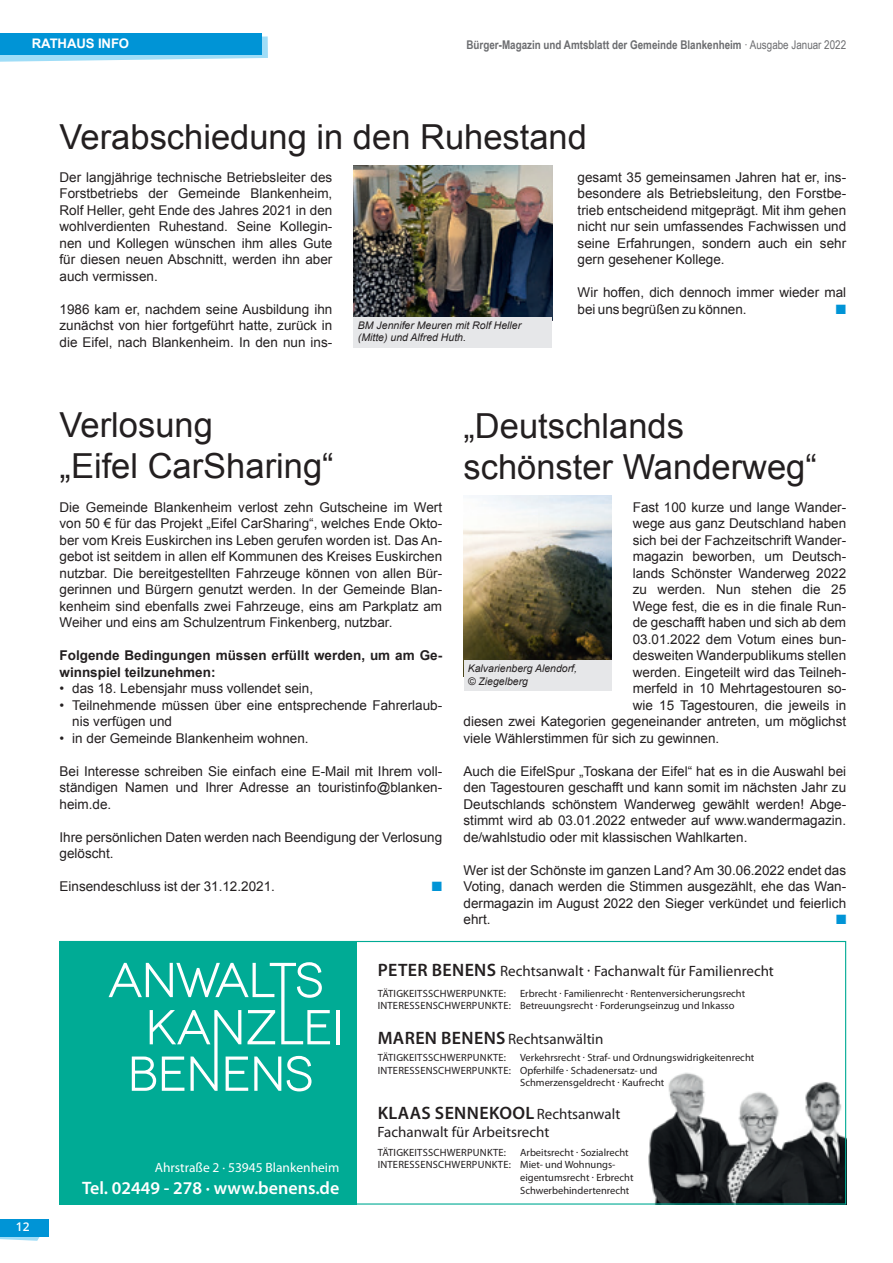
<style>
.page{position:relative;width:893px;height:1263px;background:#fff}
.page>*{position:absolute;margin:0;border:0;box-sizing:border-box;transform-origin:0 0}
.t1{font:34.5px/41.4px "Arial";color:#231f20}
.t2{font:600 18px "Myriad Pro";color:#fff}
.t3{font:600 18px "Myriad Pro";letter-spacing:.02em;color:#231f20}
.t4{font:15px "Myriad Pro";color:#231f20}
.t5{font:13.5px/16.5px "Arial";color:#231f20;text-align:justify}
.t6{font:700 13.5px/16.5px "Arial";color:#231f20}
.t7{font:13.5px "Myriad Pro";color:#fff}
.t8{font:13.5px "Zapf Dingbats ITC";color:#0094d6}
.t9{font:700 13.2px "Arial";letter-spacing:-.01em;color:#fff}
.t10{font:700 12px "Arial Narrow";color:#6c6d70}
.t11{font:600 12px "Open Sans";color:#fff}
.t12{font:10.5px/12.6px "Myriad Pro";color:#231f20}
.t13{font:10.5px "Myriad Pro";letter-spacing:.02em;color:#231f20}
.t14{font:italic 10.5px/12.6px "Arial";color:#231f20}
.s1{font-weight:400}
.s2{font-weight:600;font-size:18px}
.s3{font-family:"Open Sans"}
.s4{font-weight:400;font-size:15px}
</style>
<div class="page">
<svg style="left:0;top:1221px;width:49px;height:20px"></svg>
<div style="left:0;top:1219px;width:48px;height:17px;background:#0094d6"></div>
<svg style="left:0;top:36px;width:268px;height:26px"></svg>
<div style="left:0;top:33px;width:261px;height:21px;background:#0094d6"></div>
<img style="left:648px;top:1072px;width:196px;height:130px">
<div style="left:60px;top:941px;width:297px;height:263px;background:#00ab95"></div>
<hr style="left:336px;top:1010px;width:3px;height:34px;background:#fff">
<svg style="left:109px;top:962px;width:221px;height:129px"></svg>
<img style="left:354px;top:165px;width:198px;height:152px">
<div style="left:354px;top:317px;width:198px;height:31px;background:#e6e7e9"></div>
<img style="left:463px;top:495px;width:148px;height:165px">
<div style="left:463px;top:660px;width:148px;height:31px;background:#e6e7e9"></div>
<p class="t9" style="left:32px;top:35px;width:99px">RATHAUS INFO</p>
<p class="t10" style="left:466px;top:36px;width:381px">Bürger-Magazin und Amtsblatt der Gemeinde Blankenheim <span class="s1">· Ausgabe Januar 2022</span></p>
<h1 class="t1" style="left:60px;top:116px;width:529px">Verabschiedung in den Ruhestand</h1>
<p class="t5" style="left:60px;top:169px;width:274px">Der langjährige technische Betriebsleiter des Forstbetriebs der Gemeinde Blankenheim, Rolf Heller, geht Ende des Jahres 2021 in den wohlverdienten Ruhestand. Seine Kollegin&shy;nen und Kollegen wünschen ihm alles Gute für diesen neuen Abschnitt, werden ihn aber auch vermissen.</p>
<p class="t5" style="left:60px;top:301px;width:274px">1986 kam er, nachdem seine Ausbildung ihn zunächst von hier fortgeführt hatte, zurück in die Eifel, nach Blankenheim. In den nun ins-</p>
<h1 class="t1" style="left:60px;top:404px;width:276px">Verlosung<br>„Eifel CarSharing“</h1>
<p class="t14" style="left:358px;top:319px;width:165px">BM Jennifer Meuren mit Rolf Heller (Mitte) und Alfred Huth.</p>
<p class="t5" style="left:578px;top:169px;width:270px">gesamt 35 gemeinsamen Jahren hat er, ins&shy;besondere als Betriebsleitung, den Forstbe&shy;trieb entscheidend mitgeprägt. Mit ihm gehen nicht nur sein umfassendes Fachwissen und seine Erfahrungen, sondern auch ein sehr gern gesehener Kollege.</p>
<p class="t5" style="left:578px;top:284px;width:270px">Wir hoffen, dich dennoch immer wieder mal bei uns begrüßen zu können.</p>
<p class="t8" style="left:836px;top:303px;width:12px">■</p>
<h1 class="t1" style="left:463px;top:405px;width:355px">„Deutschlands schönster Wanderweg“</h1>
<p class="t5" style="left:60px;top:499px;width:384px">Die Gemeinde Blankenheim verlost zehn Gutscheine im Wert von 50 € für das Projekt „Eifel CarSharing“, welches Ende Okto&shy;ber vom Kreis Euskirchen ins Leben gerufen worden ist. Das An&shy;gebot ist seitdem in allen elf Kommunen des Kreises Euskirchen nutzbar. Die bereitgestellten Fahrzeuge können von allen Bür&shy;gerinnen und Bürgern genutzt werden. In der Gemeinde Blan&shy;kenheim sind ebenfalls zwei Fahrzeuge, eins am Parkplatz am Weiher und eins am Schulzentrum Finkenberg, nutzbar.</p>
<p class="t6" style="left:60px;top:648px;width:384px">Folgende Bedingungen müssen erfüllt werden, um am Ge&shy;winnspiel teilzunehmen:</p>
<p class="t5" style="left:60px;top:680px;width:255px">• das 18. Lebensjahr muss vollendet sein,</p>
<p class="t5" style="left:72px;top:697px;width:371px;text-indent:-13px">• Teilnehmende müssen über eine entsprechende Fahrerlaub&shy;nis verfügen und</p>
<p class="t5" style="left:60px;top:730px;width:251px">• in der Gemeinde Blankenheim wohnen.</p>
<p class="t5" style="left:60px;top:763px;width:384px">Bei Interesse schreiben Sie einfach eine E-Mail mit Ihrem voll&shy;ständigen Namen und Ihrer Adresse an touristinfo@blanken&shy;heim.de.</p>
<p class="t5" style="left:60px;top:829px;width:384px">Ihre persönlichen Daten werden nach Beendigung der Verlosung gelöscht.</p>
<p class="t5" style="left:60px;top:878px;width:217px">Einsendeschluss ist der 31.12.2021.</p>
<p class="t8" style="left:432px;top:880px;width:12px">■</p>
<p class="t5" style="left:633px;top:499px;width:215px">Fast 100 kurze und lange Wander-</p>
<p class="t5" style="left:633px;top:515px;width:215px">wege aus ganz Deutschland haben</p>
<p class="t5" style="left:633px;top:532px;width:215px">sich bei der Fachzeitschrift Wander-</p>
<p class="t5" style="left:633px;top:548px;width:215px">magazin beworben, um Deutsch-</p>
<p class="t5" style="left:633px;top:565px;width:215px">lands Schönster Wanderweg 2022</p>
<p class="t5" style="left:633px;top:581px;width:215px">zu werden. Nun stehen die 25</p>
<p class="t5" style="left:633px;top:598px;width:215px">Wege fest, die es in die finale Run-</p>
<p class="t5" style="left:633px;top:614px;width:215px">de geschafft haben und sich ab dem</p>
<p class="t5" style="left:633px;top:631px;width:215px">03.01.2022 dem Votum eines bun-</p>
<p class="t5" style="left:633px;top:647px;width:215px">desweiten Wanderpublikums stellen</p>
<p class="t5" style="left:633px;top:664px;width:215px">werden. Eingeteilt wird das Teilneh-</p>
<p class="t5" style="left:633px;top:680px;width:215px">merfeld in 10 Mehrtagestouren so-</p>
<p class="t5" style="left:633px;top:697px;width:215px">wie 15 Tagestouren, die jeweils in</p>
<p class="t5" style="left:463px;top:713px;width:384px">diesen zwei Kategorien gegeneinander antreten, um möglichst</p>
<p class="t5" style="left:463px;top:730px;width:257px">viele Wählerstimmen für sich zu gewinnen.</p>
<p class="t5" style="left:463px;top:763px;width:384px">Auch die EifelSpur „Toskana der Eifel“ hat es in die Auswahl bei den Tagestouren geschafft und kann somit im nächsten Jahr zu Deutschlands schönstem Wanderweg gewählt werden! Abge&shy;stimmt wird ab 03.01.2022 entweder auf www.wandermagazin. de/wahlstudio oder mit klassischen Wahlkarten.</p>
<p class="t5" style="left:463px;top:862px;width:384px">Wer ist der Schönste im ganzen Land? Am 30.06.2022 endet das Voting, danach werden die Stimmen ausgezählt, ehe das Wan&shy;dermagazin im August 2022 den Sieger verkündet und feierlich ehrt.</p>
<p class="t14" style="left:468px;top:662px;width:111px">Kalvarienberg Alendorf, © Ziegelberg</p>
<p class="t8" style="left:836px;top:913px;width:12px">■</p>
<p class="t11" style="left:16px;top:1218px;width:15px">12</p>
<p class="t7" style="left:155px;top:1159px;width:186px">Ahrstraße 2 · 53945 Blankenheim</p>
<h2 class="t2" style="left:82px;top:1176px;width:259px">Tel. 02449 - 278 · www.benens.de</h2>
<p class="t4" style="left:378px;top:961px;width:398px"><span class="s2">PETER BENENS</span> Rechtsanwalt <span class="s3">·</span> Fachanwalt für Familienrecht</p>
<p class="t13" style="left:378px;top:987px;width:130px">TÄTIGKEITSSCHWERPUNKTE:</p>
<p class="t12" style="left:378px;top:987px;width:369px;text-indent:142px">Erbrecht · Familienrecht · Rentenversicherungsrecht<br>INTERESSENSCHWERPUNKTE: Betreuungsrecht · Forderungseinzug und Inkasso</p>
<p class="t4" style="left:378px;top:1030px;width:227px"><span class="s2">MAREN BENENS</span> Rechtsanwältin</p>
<p class="t13" style="left:378px;top:1051px;width:130px">TÄTIGKEITSSCHWERPUNKTE:</p>
<p class="t12" style="left:520px;top:1051px;width:236px">Verkehrsrecht · Straf- und Ordnungswidrigkeitenrecht</p>
<p class="t12" style="left:378px;top:1064px;width:281px">INTERESSENSCHWERPUNKTE: Opferhilfe · Schadenersatz- und</p>
<p class="t12" style="left:520px;top:1076px;width:146px">Schmerzensgeldrecht · Kaufrecht</p>
<h2 class="t3" style="left:378px;top:1101px;width:244px">KLAAS SENNEKOOL <span class="s4">Rechtsanwalt</span></h2>
<p class="t4" style="left:378px;top:1122px;width:173px">Fachanwalt für Arbeitsrecht</p>
<p class="t13" style="left:378px;top:1146px;width:130px">TÄTIGKEITSSCHWERPUNKTE:</p>
<p class="t12" style="left:520px;top:1146px;width:110px">Arbeitsrecht · Sozialrecht</p>
<p class="t13" style="left:378px;top:1158px;width:239px">INTERESSENSCHWERPUNKTE: Miet- und Wohnungs-</p>
<p class="t12" style="left:520px;top:1171px;width:115px">eigentumsrecht · Erbrecht</p>
<p class="t12" style="left:520px;top:1184px;width:111px">Schwerbehindertenrecht</p>
</div>
